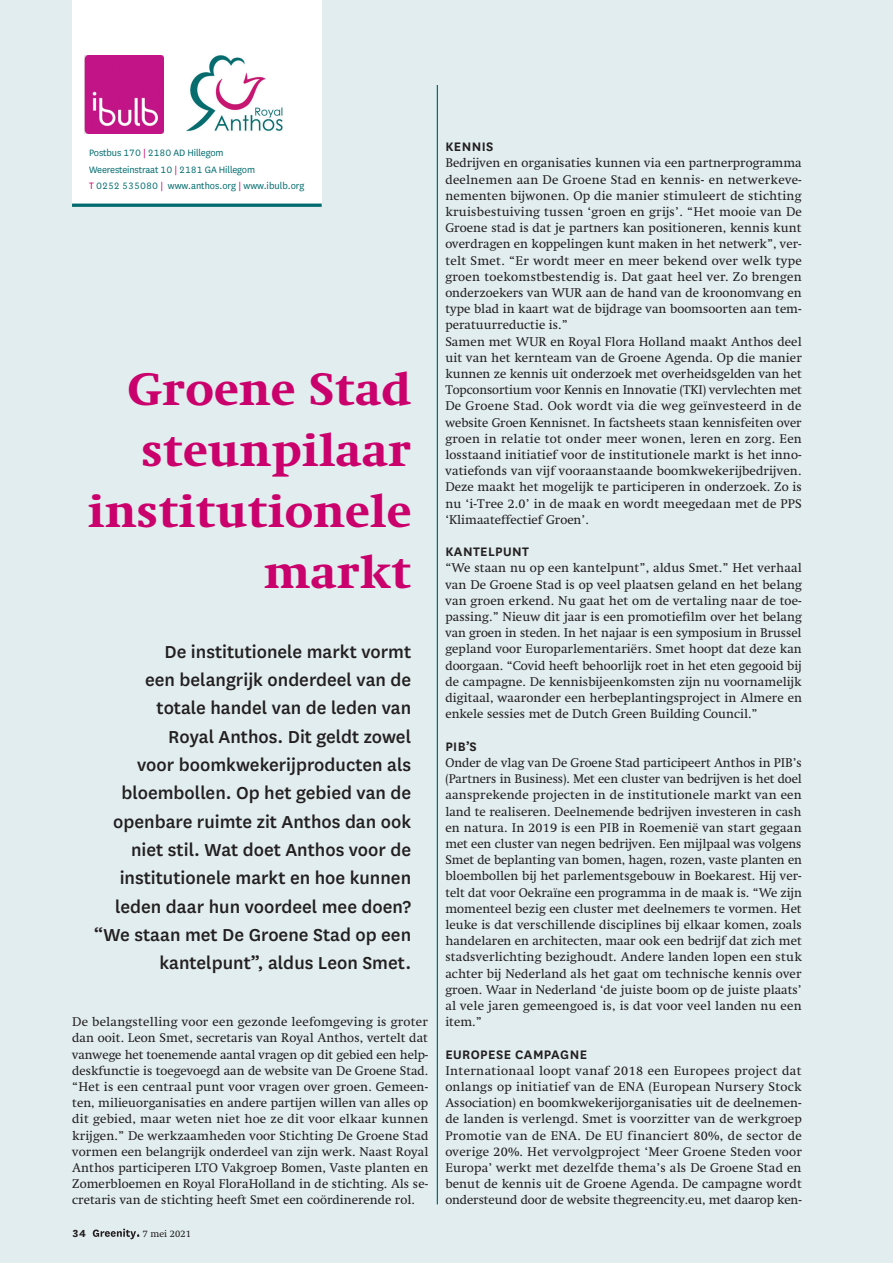
<style>
.page{position:relative;width:893px;height:1263px;background:#e1edee}
.page>*{position:absolute;margin:0;border:0;box-sizing:border-box;transform-origin:0 0}
.t1{font:800 46.5px/60.8px "Swift LT Pro";color:#ca016c;text-align:right}
.t2{font:500 20.25px/28.3px "National";color:#231f20;text-align:right}
.t3{font:600 14.4px "National";letter-spacing:.03em;color:#231f20}
.t4{font:12.9px/16.2px "Swift LT Pro";letter-spacing:.005em;color:#231f20;text-align:justify}
.t5{font:700 12px "National";color:#231f20}
.t6{font:10.8px/16.2px "National";letter-spacing:-.01em;color:#006b6e}
.t7{font:9.75px "Swift LT Pro";color:#231f20}
.s1{color:#ca016c}
</style>
<div class="page">
<div style="left:72px;top:0;width:250px;height:204px;background:#fff"></div>
<hr style="left:72px;top:204px;width:250px;height:3px;background:#006b6e">
<hr style="left:437px;top:85px;width:1px;height:1119px;background:#006b6e">
<img style="left:84px;top:55px;width:80px;height:79px">
<img style="left:186px;top:55px;width:97px;height:76px">
<svg style="left:93px;top:1228px;width:47px;height:12px"></svg>
<p class="t6" style="left:89px;top:144px;width:217px">Postbus 170 <span class="s1">|</span> 2180 AD Hillegom<br>Weeresteinstraat 10 <span class="s1">|</span> 2181 GA Hillegom<br><span class="s1">T</span> 0252 535080 <span class="s1">|</span> www.anthos.org <span class="s1">|</span> www.ibulb.org</p>
<h1 class="t1" style="left:88px;top:359px;width:325px">Groene Stad steunpilaar institutionele markt</h1>
<p class="t2" style="left:94px;top:636px;width:319px">De institutionele markt vormt<br>een belangrijk onderdeel van de totale handel van de leden van<br>Royal Anthos. Dit geldt zowel<br>voor boomkwekerijproducten als bloembollen. Op het gebied van de openbare ruimte zit Anthos dan ook niet stil. Wat doet Anthos voor de institutionele markt en hoe kunnen leden daar hun voordeel mee doen? “We staan met De Groene Stad op een kantelpunt”, aldus Leon Smet.</p>
<p class="t4" style="left:72px;top:1013px;width:358px">De belangstelling voor een gezonde leefomgeving is groter dan ooit. Leon Smet, secretaris van Royal Anthos, vertelt dat vanwege het toenemende aantal vragen op dit gebied een help&shy;deskfunctie is toegevoegd aan de website van De Groene Stad. “Het is een centraal punt voor vragen over groen. Gemeen&shy;ten, milieuorganisaties en andere partijen willen van alles op dit gebied, maar weten niet hoe ze dit voor elkaar kunnen krijgen.” De werkzaamheden voor Stichting De Groene Stad vormen een belangrijk onderdeel van zijn werk. Naast Royal Anthos participeren LTO Vakgroep Bomen, Vaste planten en Zomerbloemen en Royal FloraHolland in de stichting. Als se&shy;cretaris van de stichting heeft Smet een coördinerende rol.</p>
<p class="t5" style="left:72px;top:1224px;width:15px">34</p>
<p class="t7" style="left:143px;top:1228px;width:50px">7 mei 2021</p>
<p class="t3" style="left:445px;top:137px;width:50px">KENNIS</p>
<p class="t4" style="left:445px;top:155px;width:358px;text-align:left">Bedrijven en organisaties kunnen via een partnerprogramma deelnemen aan De Groene Stad en kennis- en netwerkeve&shy;nementen bijwonen. Op die manier stimuleert de stichting kruisbestuiving tussen ‘groen en grijs’. “Het mooie van De Groene stad is dat je partners kan positioneren, kennis kunt overdragen en koppelingen kunt maken in het netwerk”, ver&shy;telt Smet. “Er wordt meer en meer bekend over welk type groen toekomstbestendig is. Dat gaat heel ver. Zo brengen onderzoekers van WUR aan de hand van de kroonomvang en type blad in kaart wat de bijdrage van boomsoorten aan tem&shy;peratuurreductie is.”<br>Samen met WUR en Royal Flora Holland maakt Anthos deel uit van het kernteam van de Groene Agenda. Op die manier kunnen ze kennis uit onderzoek met overheidsgelden van het Topconsortium voor Kennis en Innovatie (TKI) vervlechten met De Groene Stad. Ook wordt via die weg geïnvesteerd in de website Groen Kennisnet. In factsheets staan kennisfeiten over groen in relatie tot onder meer wonen, leren en zorg. Een losstaand initiatief voor de institutionele markt is het inno&shy;vatiefonds van vijf vooraanstaande boomkwekerijbedrijven.<br>Deze maakt het mogelijk te participeren in onderzoek. Zo is nu ‘i-Tree 2.0’ in de maak en wordt meegedaan met de PPS ‘Klimaateffectief Groen’.</p>
<p class="t3" style="left:445px;top:542px;width:85px">KANTELPUNT</p>
<p class="t4" style="left:445px;top:560px;width:358px">“We staan nu op een kantelpunt”, aldus Smet.” Het verhaal van De Groene Stad is op veel plaatsen geland en het belang van groen erkend. Nu gaat het om de vertaling naar de toe&shy;passing.” Nieuw dit jaar is een promotiefilm over het belang van groen in steden. In het najaar is een symposium in Brussel gepland voor Europarlementariërs. Smet hoopt dat deze kan doorgaan. “Covid heeft behoorlijk roet in het eten gegooid bij de campagne. De kennisbijeenkomsten zijn nu voornamelijk digitaal, waaronder een herbeplantingsproject in Almere en enkele sessies met de Dutch Green Building Council.”</p>
<p class="t3" style="left:445px;top:736px;width:33px">PIB’S</p>
<p class="t4" style="left:445px;top:754px;width:358px">Onder de vlag van De Groene Stad participeert Anthos in PIB’s (Partners in Business). Met een cluster van bedrijven is het doel aansprekende projecten in de institutionele markt van een land te realiseren. Deelnemende bedrijven investeren in cash en natura. In 2019 is een PIB in Roemenië van start gegaan met een cluster van negen bedrijven. Een mijlpaal was volgens Smet de beplanting van bomen, hagen, rozen, vaste planten en bloembollen bij het parlementsgebouw in Boekarest. Hij ver&shy;telt dat voor Oekraïne een programma in de maak is. “We zijn momenteel bezig een cluster met deelnemers te vormen. Het leuke is dat verschillende disciplines bij elkaar komen, zoals handelaren en architecten, maar ook een bedrijf dat zich met stadsverlichting bezighoudt. Andere landen lopen een stuk achter bij Nederland als het gaat om technische kennis over groen. Waar in Nederland ‘de juiste boom op de juiste plaats’ al vele jaren gemeengoed is, is dat voor veel landen nu een item.”</p>
<p class="t3" style="left:445px;top:1044px;width:143px">EUROPESE CAMPAGNE</p>
<p class="t4" style="left:445px;top:1062px;width:358px">Internationaal loopt vanaf 2018 een Europees project dat onlangs op initiatief van de ENA (European Nursery Stock Association) en boomkwekerijorganisaties uit de deelnemen&shy;de landen is verlengd. Smet is voorzitter van de werkgroep Promotie van de ENA. De EU financiert 80%, de sector de overige 20%. Het vervolgproject ‘Meer Groene Steden voor Europa’ werkt met dezelfde thema’s als De Groene Stad en benut de kennis uit de Groene Agenda. De campagne wordt ondersteund door de website thegreencity.eu, met daarop ken-</p>
</div>
